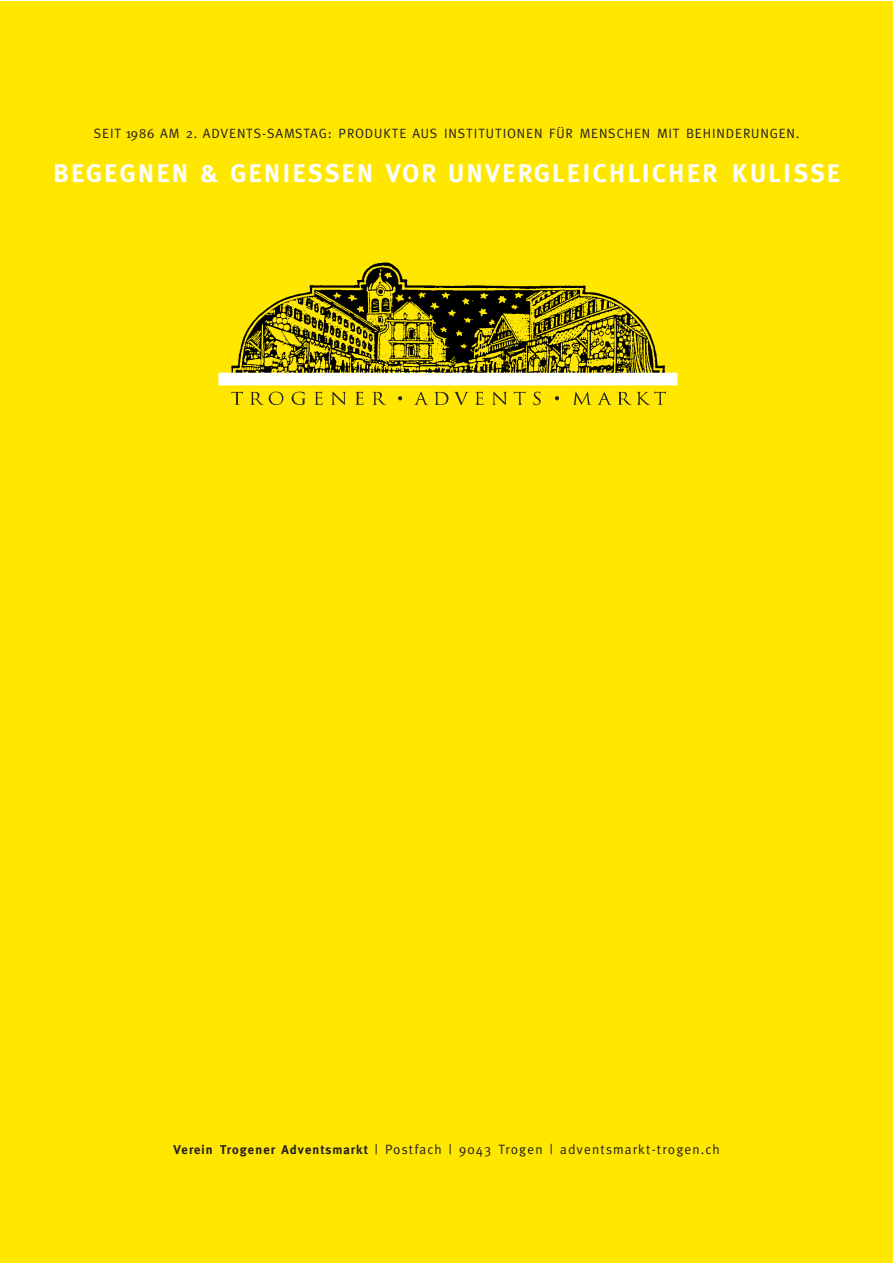
<style>
.page{position:relative;width:893px;height:1263px;background:#fff}
.page>*{position:absolute;margin:0;border:0;box-sizing:border-box;transform-origin:0 0}
.t1{font:700 25.5px "Meta";letter-spacing:.105em;color:#fff}
.t2{font:13.5px "Meta";letter-spacing:.065em;color:#231f20}
.t3{font:13.5px "Meta";letter-spacing:.085em;color:#231f20}
.s1{font-weight:700;font-size:12.75px}
</style>
<div class="page">
<div style="left:0;top:2px;width:892px;height:1261px;background:#ffe700"></div>
<img style="left:225px;top:262px;width:444px;height:111px">
<div style="left:218px;top:373px;width:459px;height:12px;background:#fff"></div>
<svg style="left:231px;top:392px;width:12px;height:13px"></svg>
<svg style="left:250px;top:392px;width:33px;height:13px"></svg>
<svg style="left:291px;top:392px;width:15px;height:13px"></svg>
<svg style="left:314px;top:392px;width:9px;height:13px"></svg>
<svg style="left:331px;top:392px;width:15px;height:13px"></svg>
<svg style="left:355px;top:392px;width:8px;height:13px"></svg>
<svg style="left:372px;top:392px;width:14px;height:13px"></svg>
<svg style="left:414px;top:392px;width:14px;height:13px"></svg>
<svg style="left:434px;top:392px;width:34px;height:13px"></svg>
<svg style="left:475px;top:392px;width:8px;height:13px"></svg>
<svg style="left:492px;top:392px;width:15px;height:13px"></svg>
<svg style="left:513px;top:392px;width:12px;height:13px"></svg>
<svg style="left:533px;top:392px;width:7px;height:13px"></svg>
<svg style="left:572px;top:392px;width:19px;height:13px"></svg>
<svg style="left:597px;top:392px;width:14px;height:13px"></svg>
<svg style="left:617px;top:392px;width:49px;height:13px"></svg>
<svg style="left:398px;top:396px;width:4px;height:4px"></svg>
<svg style="left:555px;top:396px;width:4px;height:4px"></svg>
<p class="t2" style="left:94px;top:128px;width:707px">SEIT 1986 AM 2. ADVENTS-SAMSTAG: PRODUKTE AUS INSTITUTIONEN FÜR MENSCHEN MIT BEHINDERUNGEN.</p>
<h1 class="t1" style="left:54px;top:164px;width:787px">BEGEGNEN &amp; GENIESSEN VOR UNVERGLEICHLICHER KULISSE</h1>
<p class="t3" style="left:174px;top:1144px;width:547px"><span class="s1">Verein Trogener Adventsmarkt</span> | Postfach | 9043 Trogen | adventsmarkt-trogen.ch</p>
</div>
